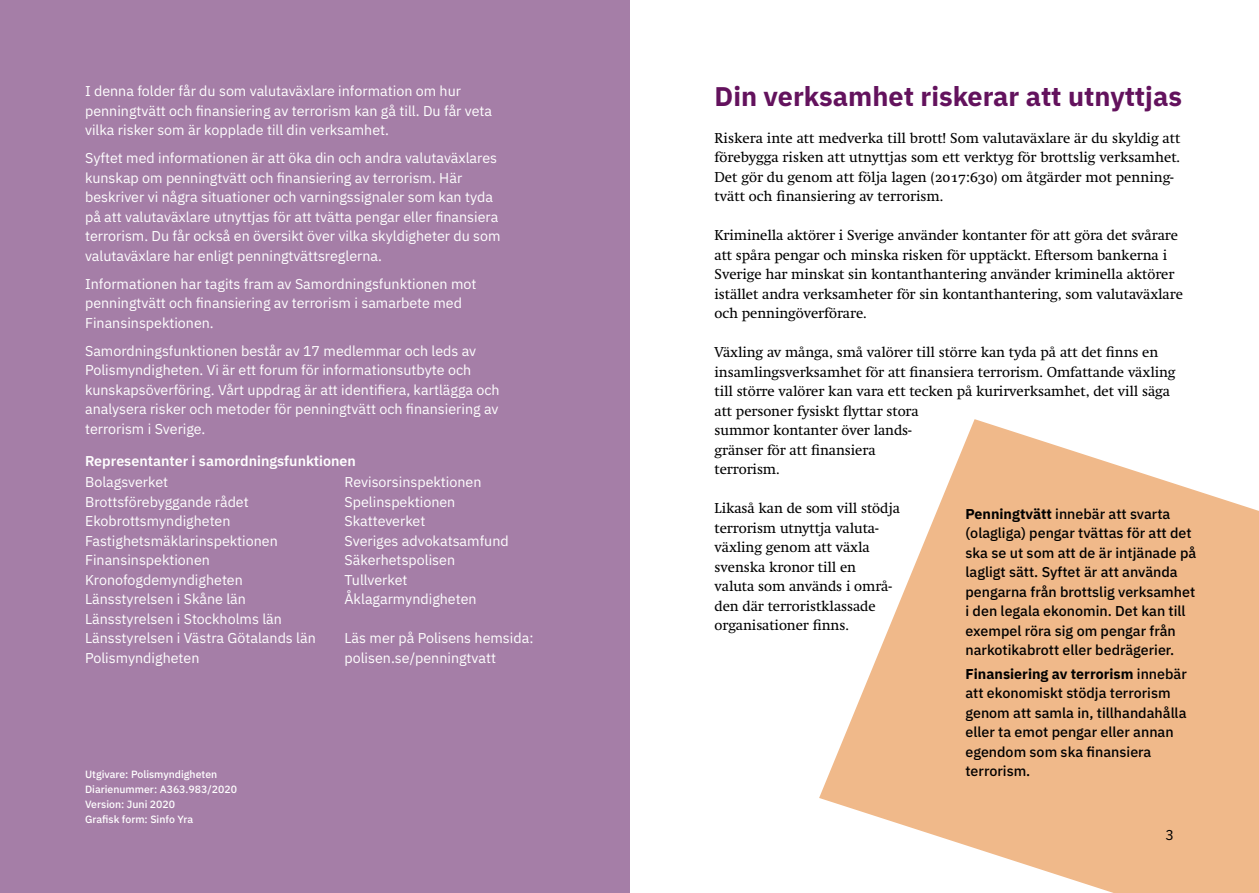
<style>
.page{position:relative;width:1259px;height:893px;background:#fff}
.page>*{position:absolute;margin:0;border:0;box-sizing:border-box;transform-origin:0 0}
.t1{font:700 27px "IBM Plex Sans";color:#63125d}
.t2{font:14.25px/19.5px "IBM Plex Sans";color:#fff}
.t3{font:14.25px/19.5px "Nu Swift";letter-spacing:-.005em;color:#000}
.t4{font:500 14.25px/19.5px "IBM Plex Sans";color:#000}
.t5{font:600 14.25px "IBM Plex Sans";color:#fff}
.t6{font:14.25px "IBM Plex Sans";color:#000}
.t7{font:500 10.5px/15px "IBM Plex Sans";color:#fff}
.s1{font-weight:700}
</style>
<div class="page">
<div style="left:0;top:0;width:629px;height:893px;background:#a57ea7"></div>
<svg style="left:819px;top:419px;width:440px;height:474px;fill:#f0b98a"></svg>
<p class="t2" style="left:85px;top:80px;width:409px">I denna folder får du som valutaväxlare information om hur penningtvätt och finansiering av terrorism kan gå till. Du får veta vilka risker som är kopplade till din verksamhet.</p>
<p class="t2" style="left:85px;top:147px;width:417px">Syftet med informationen är att öka din och andra valutaväxlares kunskap om penningtvätt och finansiering av terrorism. Här beskriver vi några situationer och varningssignaler som kan tyda på att valutaväxlare utnyttjas för att tvätta pengar eller finansiera terrorism. Du får också en översikt över vilka skyldigheter du som valutaväxlare har enligt penningtvättsreglerna.</p>
<p class="t2" style="left:85px;top:273px;width:393px">Informationen har tagits fram av Samordningsfunktionen mot penningtvätt och finansiering av terrorism i samarbete med<br>Finansinspektionen.</p>
<p class="t2" style="left:85px;top:340px;width:416px">Samordningsfunktionen består av 17 medlemmar och leds av Polismyndigheten. Vi är ett forum för informationsutbyte och kunskapsöverföring. Vårt uppdrag är att identifiera, kartlägga och analysera risker och metoder för penningtvätt och finansiering av terrorism i Sverige.</p>
<p class="t5" style="left:85px;top:450px;width:272px">Representanter i samordningsfunktionen</p>
<p class="t2" style="left:85px;top:471px;width:232px">Bolagsverket<br>Brottsförebyggande rådet<br>Ekobrottsmyndigheten<br>Fastighetsmäklarinspektionen<br>Finansinspektionen<br>Kronofogdemyndigheten<br>Länsstyrelsen i Skåne län<br>Länsstyrelsen i Stockholms län<br>Länsstyrelsen i Västra Götalands län<br>Polismyndigheten</p>
<p class="t2" style="left:344px;top:471px;width:166px">Revisorsinspektionen<br>Spelinspektionen<br>Skatteverket<br>Sveriges advokatsamfund<br>Säkerhetspolisen<br>Tullverket<br>Åklagarmyndigheten</p>
<p class="t2" style="left:344px;top:627px;width:190px">Läs mer på Polisens hemsida: polisen.se/penningtvatt</p>
<h1 class="t1" style="left:714px;top:75px;width:469px">Din verksamhet riskerar att utnyttjas</h1>
<p class="t3" style="left:714px;top:128px;width:467px">Riskera inte att medverka till brott! Som valutaväxlare är du skyldig att förebygga risken att utnyttjas som ett verktyg för brottslig verksamhet.<br>Det gör du genom att följa lagen (2017:630) om åtgärder mot penning&shy;tvätt och finansiering av terrorism.</p>
<p class="t3" style="left:714px;top:226px;width:470px">Kriminella aktörer i Sverige använder kontanter för att göra det svårare att spåra pengar och minska risken för upptäckt. Eftersom bankerna i Sverige har minskat sin kontanthantering använder kriminella aktörer istället andra verksamheter för sin kontanthantering, som valutaväxlare och penningöverförare.</p>
<p class="t3" style="left:714px;top:343px;width:462px">Växling av många, små valörer till större kan tyda på att det finns en insamlingsverksamhet för att finansiera terrorism. Omfattande växling till större valörer kan vara ett tecken på kurirverksamhet, det vill säga att personer fysiskt flyttar stora<br>summor kontanter över lands-<br>gränser för att finansiera<br>terrorism.</p>
<p class="t3" style="left:714px;top:498px;width:187px">Likaså kan de som vill stödja terrorism utnyttja valuta&shy;växling genom att växla svenska kronor till en<br>valuta som används i områ&shy;den där terroristklassade organisationer finns.</p>
<p class="t4" style="left:965px;top:503px;width:232px"><span class="s1">Penningtvätt</span> innebär att svarta (olagliga) pengar tvättas för att det ska se ut som att de är intjänade på lagligt sätt. Syftet är att använda pengarna från brottslig verksamhet i den legala ekonomin. Det kan till exempel röra sig om pengar från narkotikabrott eller bedrägerier.</p>
<p class="t4" style="left:965px;top:663px;width:223px"><span class="s1">Finansiering av terrorism</span> innebär att ekonomiskt stödja terrorism genom att samla in, tillhandahålla eller ta emot pengar eller annan egendom som ska finansiera</p>
<p class="t7" style="left:85px;top:766px;width:134px">Utgivare: Polismyndigheten</p>
<p class="t4" style="left:965px;top:760px;width:66px">terrorism.</p>
<p class="t7" style="left:85px;top:781px;width:154px">Diarienummer: A363.983/2020<br>Version: Juni 2020<br>Grafisk form: Sinfo Yra</p>
<p class="t6" style="left:1165px;top:824px;width:10px">3</p>
</div>
